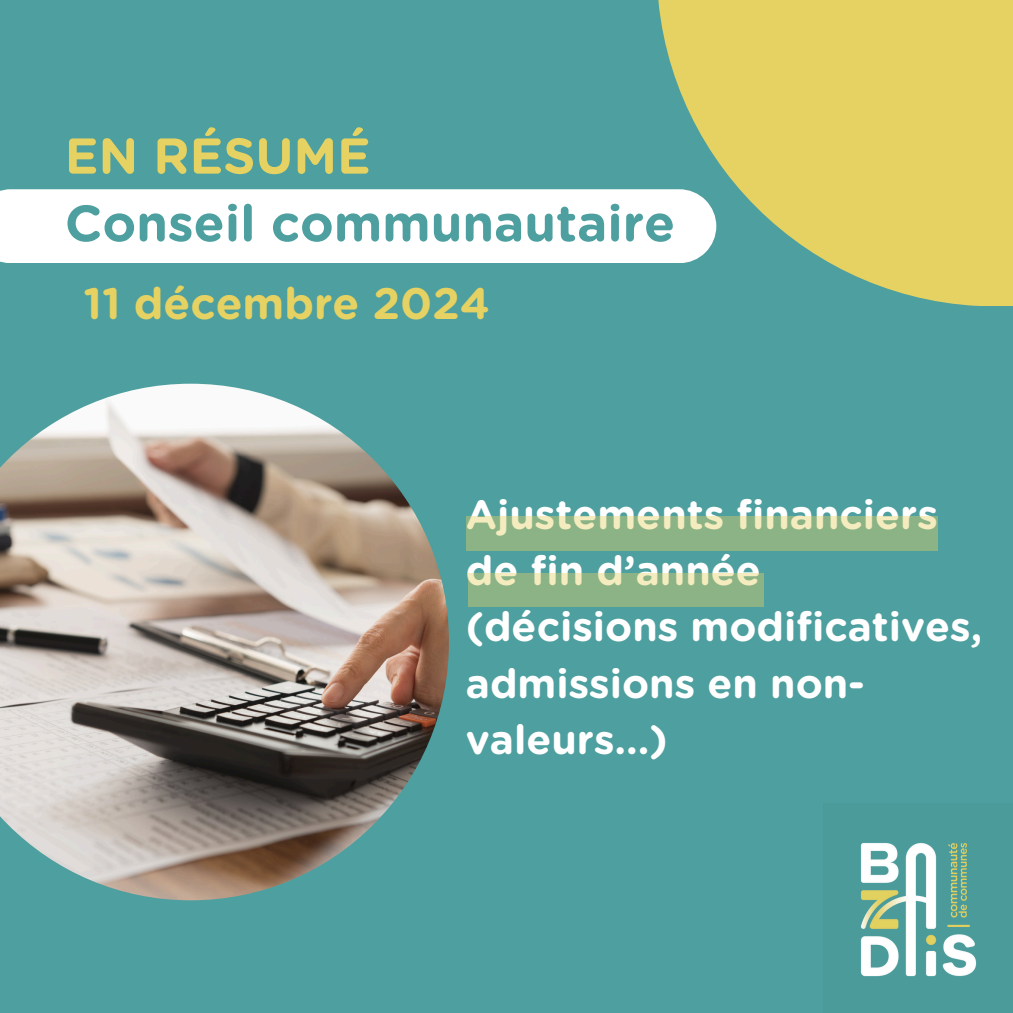
<style>
.page{position:relative;width:1013px;height:1013px;background:#fff}
.page>*{position:absolute;margin:0;border:0;box-sizing:border-box;transform-origin:0 0}
.t1{font:700 50.88px "Gotham Rounded";color:#4e9f9f}
.t2{font:700 50.25px "Gotham Rounded";color:#e5d262}
.t3{font:700 44px "Gotham Rounded";color:#e5d262}
.t4{font:700 40.88px/56.2px "Gotham Rounded";color:#fff}
</style>
<div class="page">
<div style="left:0;top:0;width:1012px;height:1012px;background:#4e9f9f"></div>
<svg style="left:658px;top:0;width:354px;height:306px;fill:#e5d262"></svg>
<div style="left:0;top:189px;width:716px;height:74px;background:#fff"></div>
<img style="left:0;top:384px;width:449px;height:516px">
<img style="left:861px;top:843px;width:116px;height:134px">
<div style="left:466px;top:516px;width:472px;height:34px;background:#8bb386"></div>
<div style="left:468px;top:573px;width:295px;height:33px;background:#8bb386"></div>
<p class="t2" style="left:65px;top:133px;width:307px">EN RÉSUMÉ</p>
<p class="t1" style="left:65px;top:200px;width:612px">Conseil communautaire</p>
<p class="t3" style="left:83px;top:284px;width:408px">11 décembre 2024</p>
<h1 class="t4" style="left:466px;top:488px;width:473px">Ajustements financiers de fin d’année</h1>
<h2 class="t4" style="left:466px;top:601px;width:518px">(décisions modificatives, admissions en non&shy;valeurs...)</h2>
</div>
